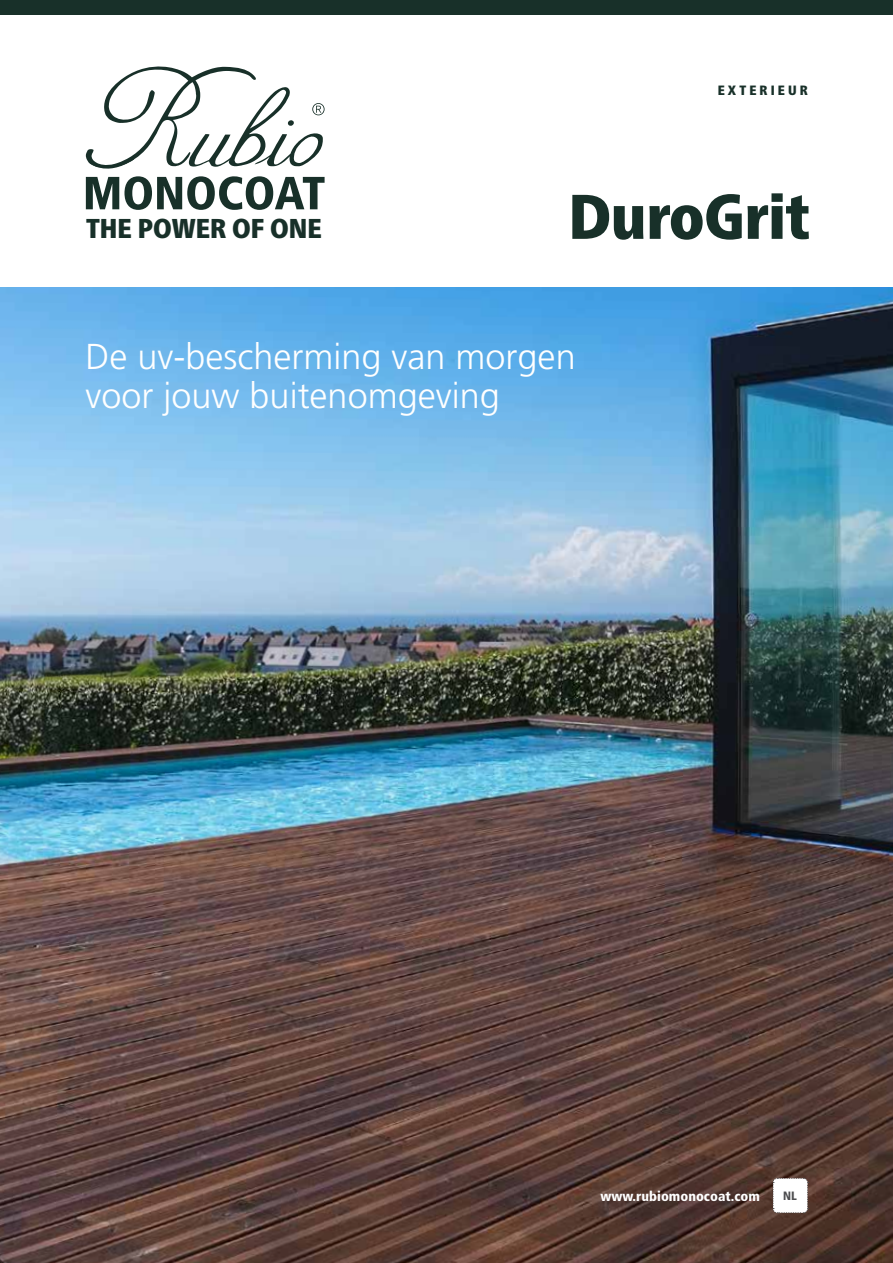
<style>
.page{position:relative;width:893px;height:1263px;background:#fff}
.page>*{position:absolute;margin:0;border:0;box-sizing:border-box;transform-origin:0 0}
.t1{font:900 condensed 63px "Frutiger Neue LTW1 G";letter-spacing:-.01em;color:#183029}
.t2{font:300 36px/39px "Frutiger LT Std";color:#fff}
.t3{font:900 condensed 27.3px "Frutiger Neue LTW1 G";color:#183029}
.t4{font:900 condensed 14.1px "Frutiger 77";color:#183029}
.t5{font:900 condensed 13.8px "Frutiger LT Std";color:#fff}
.t6{font:900 condensed 13.5px "Frutiger Neue LTW1 G";letter-spacing:.23em;color:#183029}
.t7{font:900 condensed 12px "Frutiger 77";color:#4d4d4f}
</style>
<div class="page">
<img style="left:0;top:288px;width:893px;height:975px">
<svg style="left:86px;top:66px;width:239px;height:144px"></svg>
<div style="left:0;top:0;width:893px;height:14px;background:#183029"></div>
<svg style="left:772px;top:1177px;width:36px;height:36px"></svg>
<p class="t3" style="left:86px;top:208px;width:237px">THE POWER OF ONE</p>
<p class="t4" style="left:86px;top:219px;width:241px">YOUR PARTNER IN WOOD PROTECTION</p>
<p class="t6" style="left:718px;top:80px;width:92px">EXTERIEUR</p>
<h1 class="t1" style="left:569px;top:168px;width:242px">DuroGrit</h1>
<p class="t2" style="left:86px;top:338px;width:492px">De uv-bescherming van morgen voor jouw buitenomgeving</p>
<p class="t5" style="left:600px;top:1188px;width:161px">www.rubiomonocoat.com</p>
<p class="t7" style="left:783px;top:1189px;width:15px">NL</p>
</div>
